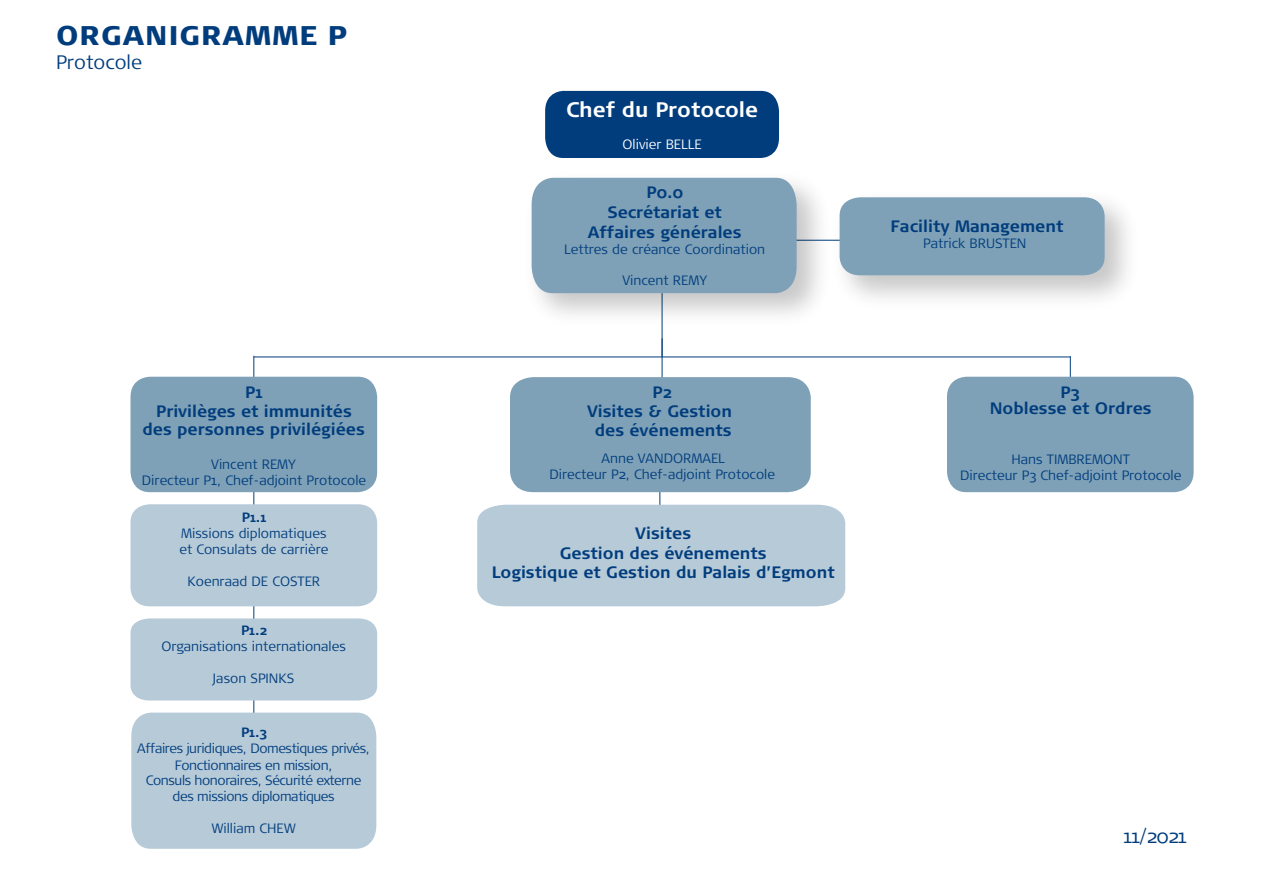
<style>
.page{position:relative;width:1263px;height:893px;background:#fff}
.page>*{position:absolute;margin:0;border:0;box-sizing:border-box;transform-origin:0 0}
.t1{font:900 27px "Signa OT";letter-spacing:.04em;color:#013d7d}
.t2{font:700 21px "Signa OT";color:#fff}
.t3{font:300 19.5px "Signa OT";color:#013d7d}
.t4{font:700 16.5px/19.8px "Signa OT";color:#013d7d;text-align:center}
.t5{font:300 13.5px/16.2px "Signa OT";color:#013d7d;text-align:center}
.t6{font:300 13.5px/16.8px "Signa OT";letter-spacing:-.03em;color:#013d7d;text-align:center}
.t7{font:300 13.5px "Signa OT";color:#fff}
.t8{font:700 13.5px "Signa OT";color:#013d7d}
</style>
<div class="page">
<hr style="left:254px;top:356px;width:1px;height:455px;background:#013d7d">
<hr style="left:1070px;top:356px;width:1px;height:95px;background:#013d7d">
<div style="left:545px;top:91px;width:234px;height:67px;background:#013d7d"></div>
<div style="left:130px;top:377px;width:247px;height:115px;background:#7ea1b7;border-radius:20px"></div>
<div style="left:130px;top:504px;width:247px;height:102px;background:#b6cad8;border-radius:19px"></div>
<div style="left:130px;top:618px;width:247px;height:82px;background:#b6cad8"></div>
<div style="left:131px;top:713px;width:245px;height:136px;background:#b6cad8"></div>
<hr style="left:254px;top:357px;width:816px;height:1px;background:#013d7d">
<hr style="left:662px;top:182px;width:1px;height:174px;background:#013d7d">
<div style="left:947px;top:377px;width:246px;height:115px;background:#7ea1b7;border-radius:20px"></div>
<img style="left:531px;top:177px;width:292px;height:159px">
<div style="left:532px;top:178px;width:265px;height:115px;background:#7ea1b7"></div>
<hr style="left:660px;top:414px;width:1px;height:137px;background:#013d7d">
<hr style="left:662px;top:338px;width:1px;height:107px;background:#013d7d">
<div style="left:510px;top:377px;width:301px;height:115px;background:#7ea1b7"></div>
<div style="left:477px;top:505px;width:368px;height:101px;background:#b6cad8"></div>
<img style="left:823px;top:203px;width:305px;height:96px">
<div style="left:839px;top:197px;width:265px;height:78px;background:#7ea1b7"></div>
<h1 class="t1" style="left:56px;top:18px;width:292px">ORGANIGRAMME P</h1>
<h3 class="t3" style="left:56px;top:51px;width:88px">Protocole</h3>
<p class="t4" style="left:156px;top:382px;width:197px">P1<br>Privilèges et immunités</p>
<p class="t4" style="left:142px;top:419px;width:224px">des personnes privilégiées</p>
<p class="t5" style="left:142px;top:456px;width:226px">Vincent REMY<br>Directeur P1, Chef-adjoint Protocole</p>
<p class="t8" style="left:242px;top:509px;width:26px">P1.1</p>
<p class="t5" style="left:179px;top:525px;width:150px;text-align:left">Missions diplomatiques et Consulats de carrière</p>
<p class="t5" style="left:187px;top:574px;width:134px">Koenraad DE COSTER</p>
<p class="t8" style="left:241px;top:622px;width:28px">P1.2</p>
<p class="t5" style="left:161px;top:638px;width:186px">Organisations internationales</p>
<p class="t5" style="left:213px;top:670px;width:83px">Jason SPINKS</p>
<p class="t8" style="left:241px;top:724px;width:28px">P1.3</p>
<p class="t6" style="left:137px;top:740px;width:234px">Affaires juridiques, Domestiques privés,<br>Fonctionnaires en mission,</p>
<p class="t6" style="left:146px;top:772px;width:217px;line-height:16.2px">Consuls honoraires, Sécurité externe des missions diplomatiques</p>
<p class="t5" style="left:211px;top:821px;width:86px">William CHEW</p>
<h2 class="t2" style="left:566px;top:97px;width:194px">Chef du Protocole</h2>
<p class="t7" style="left:622px;top:137px;width:81px">Olivier BELLE</p>
<p class="t4" style="left:588px;top:182px;width:155px">P0.0<br>Secrétariat et<br>Affaires générales</p>
<p class="t5" style="left:564px;top:241px;width:203px">Lettres de créance Coordination</p>
<p class="t5" style="left:622px;top:273px;width:86px">Vincent REMY</p>
<p class="t4" style="left:587px;top:383px;width:147px;line-height:19px">P2<br>Visites &amp; Gestion des événements</p>
<p class="t5" style="left:549px;top:450px;width:227px">Anne VANDORMAEL<br>Directeur P2, Chef-adjoint Protocole</p>
<p class="t4" style="left:492px;top:523px;width:345px">Visites<br>Gestion des événements<br>Logistique et Gestion du Palais d’Egmont</p>
<p class="t4" style="left:890px;top:216px;width:175px">Facility Management</p>
<p class="t5" style="left:923px;top:235px;width:105px">Patrick BRUSTEN</p>
<p class="t4" style="left:990px;top:384px;width:163px;line-height:16.2px">P3<br>Noblesse et Ordres</p>
<p class="t5" style="left:960px;top:451px;width:223px">Hans TIMBREMONT<br>Directeur P3 Chef-adjoint Protocole</p>
<h3 class="t3" style="left:1123px;top:825px;width:65px">11/2021</h3>
</div>
